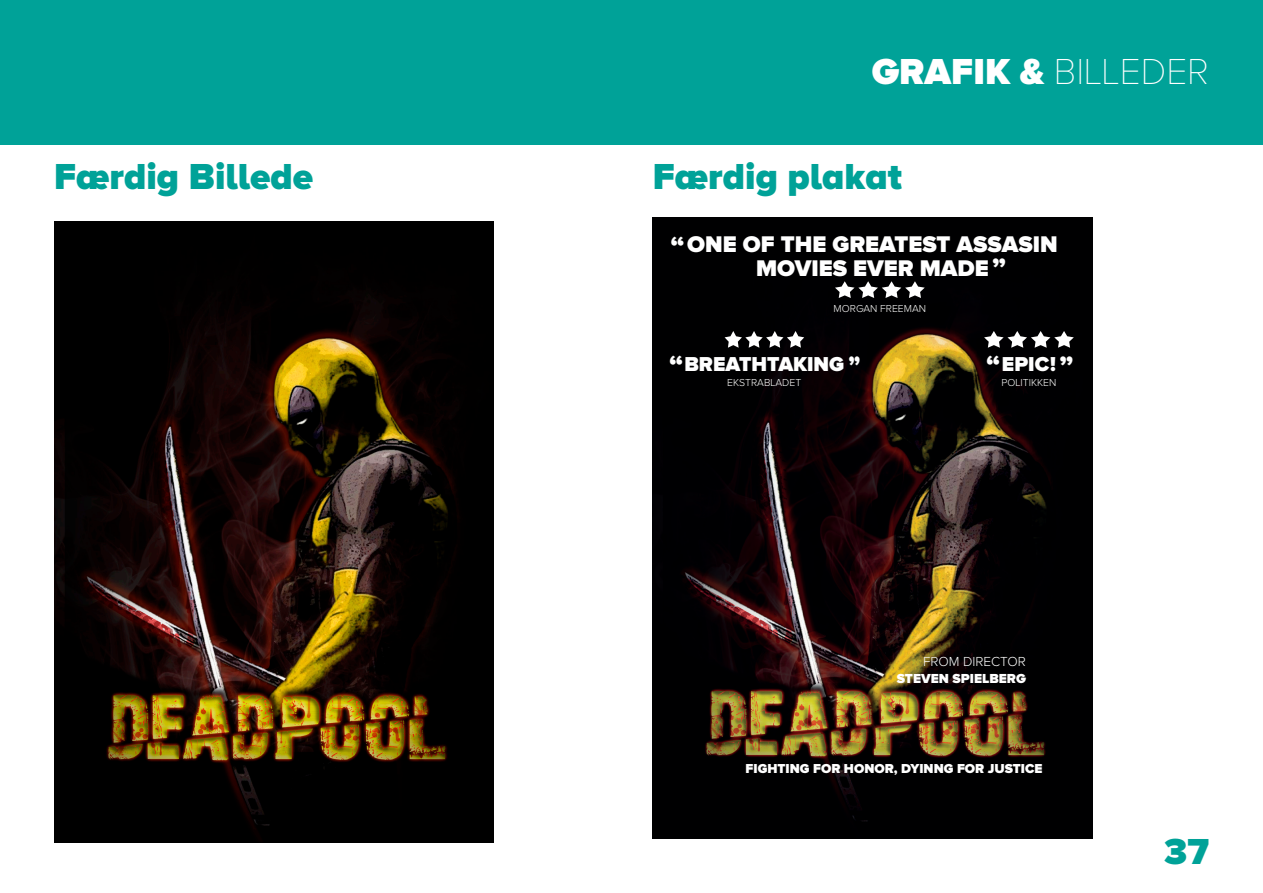
<style>
.page{position:relative;width:1263px;height:893px;background:#fff}
.page>*{position:absolute;margin:0;border:0;box-sizing:border-box;transform-origin:0 0}
.Overskrift{font:900 37.5px "Proxima Nova A";color:#00a298}
.ALL_CAPS_25pt{font:100 37.5px "Proxima Nova A";color:#fff}
.t1{font:900 37.5px "Proxima Nova A";color:#fff}
.t2{font:900 26.1px "Proxima Nova";color:#fff}
.t3{font:900 26.1px "Proxima Nova";color:#fff;scale:.86 1}
.t4{font:900 23.55px "Proxima Nova";color:#fff}
.t5{font:900 20.85px "Proxima Nova";color:#fff}
.t6{font:900 13.5px "Proxima Nova";color:#fff}
.t7{font:900 13.5px/16.4px "Proxima Nova A";color:#fff;text-align:right}
.t8{font:300 10.5px "Proxima Nova A";color:#fff}
.s1{font-weight:900}
.s2{font-weight:100}
.s3{font-size:26.1px}
.s4{font-weight:300}
</style>
<div class="page">
<div style="left:0;top:0;width:1263px;height:144px;background:#00a298"></div>
<img style="left:54px;top:221px;width:439px;height:621px">
<img style="left:653px;top:218px;width:439px;height:621px">
<svg style="left:835px;top:281px;width:90px;height:17px"></svg>
<svg style="left:725px;top:331px;width:79px;height:17px"></svg>
<svg style="left:984px;top:331px;width:90px;height:17px"></svg>
<p class="ALL_CAPS_25pt" style="left:872px;top:51px;width:338px"><span class="s1">GRAFIK &amp;</span> BILLEDER</p>
<h1 class="t1" style="left:910px;top:49px;width:301px">GRAFISK <span class="s2">DESIGN</span></h1>
<p class="Overskrift" style="left:54px;top:155px;width:261px">Færdig Billede</p>
<p class="Overskrift" style="left:653px;top:155px;width:251px">Færdig plakat</p>
<p class="t4" style="left:687px;top:231px;width:372px">ONE OF THE GREATEST ASSASIN</p>
<p class="t2" style="left:684px;top:251px;width:15px;rotate:-180deg">”</p>
<p class="t4" style="left:756px;top:254px;width:251px">MOVIES EVER MADE<span class="s3">”</span></p>
<p class="t8" style="left:833px;top:303px;width:94px">MORGAN FREEMAN</p>
<p class="t2" style="left:683px;top:370px;width:15px;rotate:-180deg">”</p>
<p class="t3" style="left:848px;top:350px;width:15px">”</p>
<p class="t8" style="left:727px;top:377px;width:76px">EKSTRABLADET</p>
<p class="t5" style="left:684px;top:352px;width:162px">BREATHTAKING</p>
<p class="t2" style="left:1000px;top:370px;width:15px;rotate:-180deg">”</p>
<p class="t2" style="left:1059px;top:350px;width:15px">”</p>
<p class="t8" style="left:1001px;top:377px;width:56px">POLITIKKEN</p>
<p class="t5" style="left:1002px;top:352px;width:55px">EPIC!</p>
<p class="t7" style="left:897px;top:653px;width:131px"><span class="s4">FROM DIRECTOR<br></span>STEVEN SPIELBERG</p>
<p class="t6" style="left:745px;top:760px;width:298px">FIGHTING FOR HONOR, DYINNG FOR JUSTICE</p>
<h1 class="Overskrift" style="left:1164px;top:830px;width:46px">37</h1>
</div>
